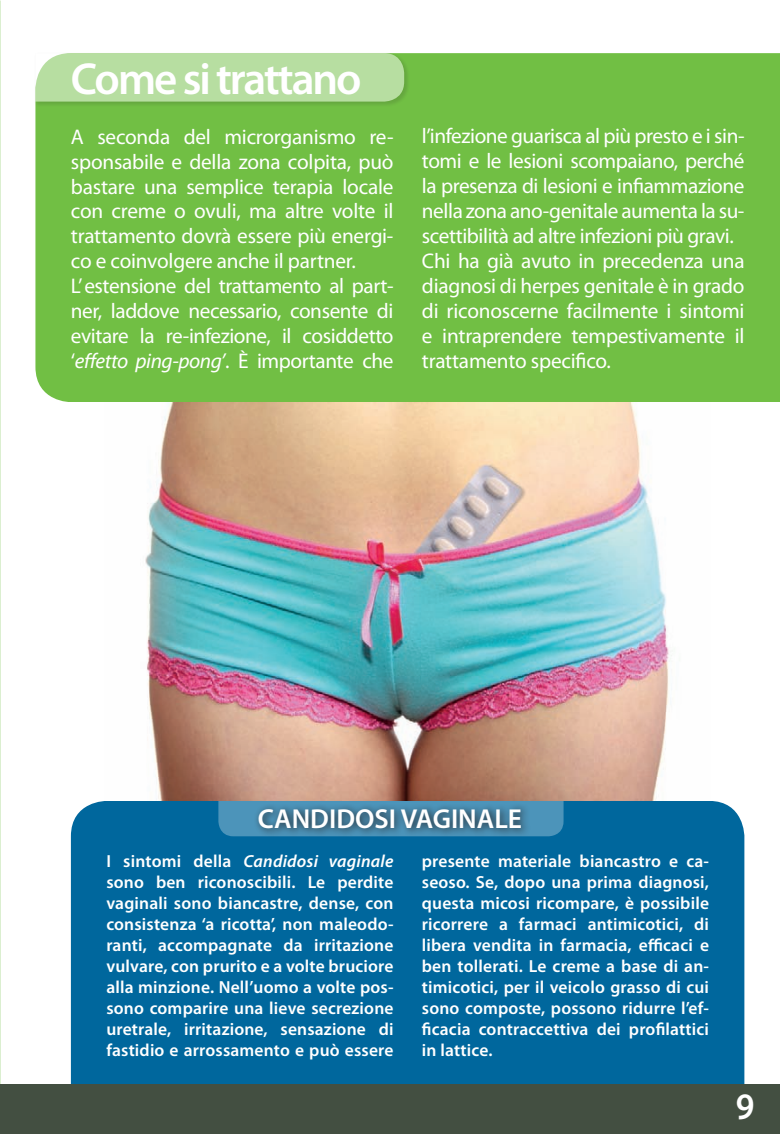
<style>
.page{position:relative;width:780px;height:1134px;background:#fff}
.page>*{position:absolute;margin:0;border:0;box-sizing:border-box;transform-origin:0 0}
.t1{font:600 45px "Myriad Pro";letter-spacing:-.045em;color:#fff}
.t2{font:600 37.5px "Myriad Pro";color:#fff;scale:.93 1}
.t3{font:600 27.5px "Myriad Pro";color:#fff}
.t4{font:21.25px/25px "Myriad Pro";letter-spacing:-.015em;color:#fff}
.t5{font:600 17.5px/21px "Myriad Pro";letter-spacing:.01em;color:#fff;text-align:justify}
.s1{font-style:italic}
</style>
<div class="page">
<div style="left:35px;top:53px;width:745px;height:349px;background:#71bf44"></div>
<div style="left:71px;top:801px;width:673px;height:283px;background:#00679d"></div>
<div style="left:0;top:1084px;width:780px;height:50px;background:#434f41"></div>
<div style="left:34px;top:52px;width:376px;height:55px;background:#6bb341"></div>
<div style="left:35px;top:53px;width:369px;height:49px;background:#b7dea1"></div>
<div style="left:218px;top:801px;width:345px;height:35px;background:#4c94ba"></div>
<div style="left:254px;top:804px;width:277px;height:34px;background:#231f20;opacity:.85"></div>
<img style="left:145px;top:402px;width:527px;height:399px">
<h1 class="t1" style="left:71px;top:50px;width:292px">Come si trattano</h1>
<p class="t4" style="left:71px;top:124px;width:324px">A seconda del microrganismo re&shy;sponsabile e della zona colpita, può bastare una semplice terapia locale con creme o ovuli, ma altre volte il trattamento dovrà essere più energi&shy;co e coinvolgere anche il partner.<br>L’estensione del trattamento al part&shy;ner, laddove necessario, consente di evitare la re-infezione, il cosiddetto ‘<span class="s1">effetto ping-pong’</span>. È importante che</p>
<p class="t4" style="left:422px;top:123px;width:324px">l’infezione guarisca al più presto e i sin&shy;tomi e le lesioni scompaiano, perché la presenza di lesioni e infiammazione nella zona ano-genitale aumenta la su&shy;scettibilità ad altre infezioni più gravi.<br>Chi ha già avuto in precedenza una diagnosi di herpes genitale è in grado di riconoscerne facilmente i sintomi e intraprendere tempestivamente il trattamento specifico.</p>
<p class="t3" style="left:258px;top:801px;width:158px">CANDIDOSI VAGI</p>
<p class="t3" style="left:458px;top:801px;width:62px">NALE</p>
<p class="t5" style="left:106px;top:850px;width:289px">I sintomi della <span class="s1">Candidosi vaginale </span>sono ben riconoscibili. Le perdite vaginali sono biancastre, dense, con consistenza ‘a ricotta’, non maleodo&shy;ranti, accompagnate da irritazione vulvare, con prurito e a volte bruciore alla minzione. Nell’uomo a volte pos&shy;sono comparire una lieve secrezione uretrale, irritazione, sensazione di fastidio e arrossamento e può essere</p>
<p class="t5" style="left:422px;top:850px;width:289px">presente materiale biancastro e ca&shy;seoso. Se, dopo una prima diagnosi, questa micosi ricompare, è possibile ricorrere a farmaci antimicotici, di libera vendita in farmacia, efficaci e ben tollerati. Le creme a base di an&shy;timicotici, per il veicolo grasso di cui sono composte, possono ridurre l’ef&shy;ficacia contraccettiva dei profilattici in lattice.</p>
<h2 class="t2" style="left:735px;top:1082px;width:22px">9</h2>
</div>
